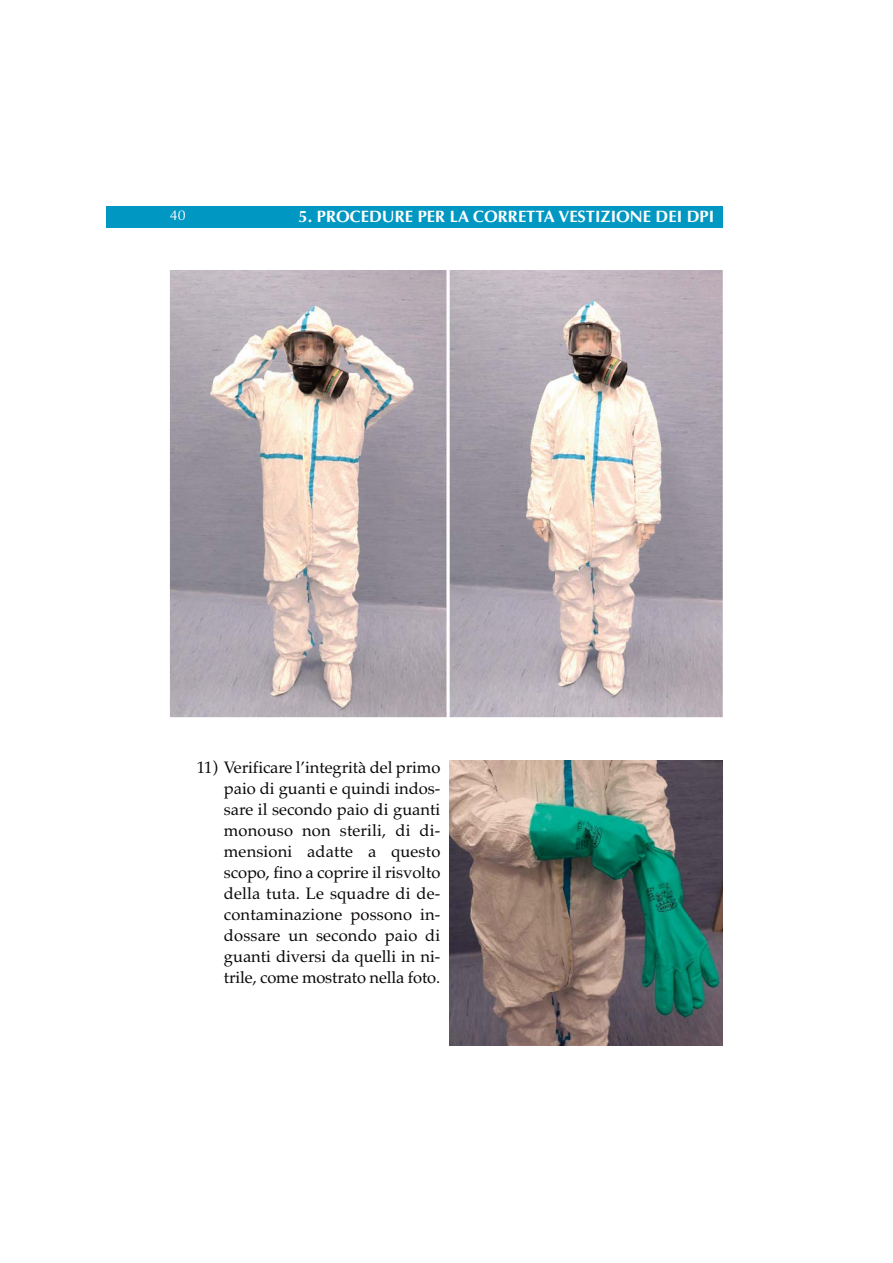
<style>
.page{position:relative;width:893px;height:1263px;background:#fff}
.page>*{position:absolute;margin:0;border:0;box-sizing:border-box;transform-origin:0 0}
.t1{font:16.5px/21px "Palatino";letter-spacing:-.01em;color:#0a0707;text-align:justify}
.t2{font:700 16.5px "Optima";color:#fff}
.t3{font:14.25px "Optima";color:#fff}
</style>
<div class="page">
<div style="left:106px;top:206px;width:617px;height:21px;background:#0098c2"></div>
<img style="left:170px;top:270px;width:553px;height:447px">
<img style="left:449px;top:761px;width:274px;height:285px">
<p class="t3" style="left:170px;top:210px;width:17px">40</p>
<p class="t2" style="left:298px;top:210px;width:417px">5. PROCEDURE PER LA CORRETTA VESTIZIONE DEI DPI</p>
<p class="t1" style="left:224px;top:759px;width:218px;text-indent:-27px">11) Verificare l’integrità del primo paio di guanti e quindi indos&shy;sare il secondo paio di guanti monouso non sterili, di di&shy;mensioni adatte a questo scopo, fino a coprire il risvolto della tuta. Le squadre di de&shy;contaminazione possono in&shy;dossare un secondo paio di guanti diversi da quelli in ni&shy;trile, come mostrato nella foto.</p>
</div>
